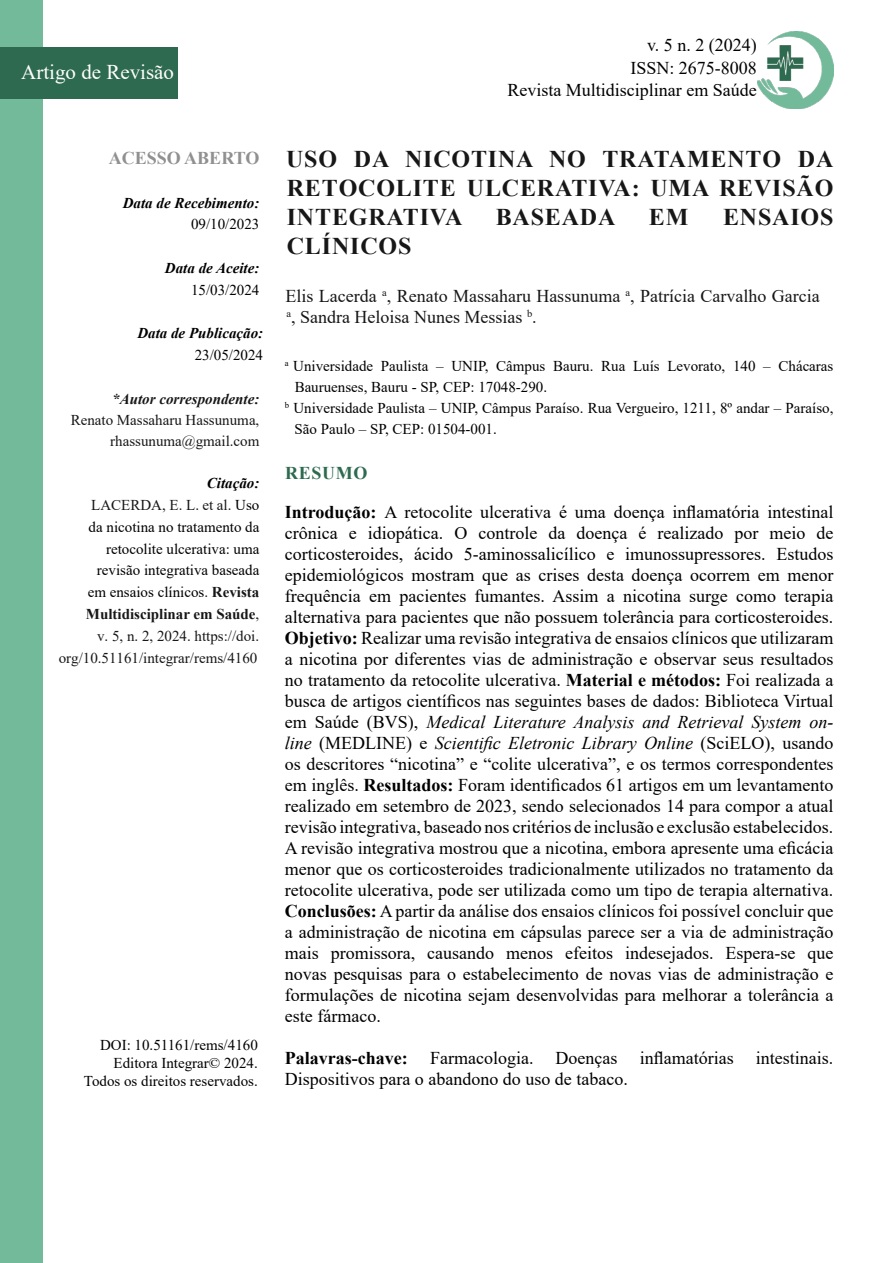
<style>
.page{position:relative;width:893px;height:1263px;background:#fff}
.page>*{position:absolute;margin:0;border:0;box-sizing:border-box;transform-origin:0 0}
.t1{font:700 24px/28.8px "Times New Roman";letter-spacing:.035em;color:#181717;text-align:justify}
.t2{font:21px "Times New Roman";color:#fffefd}
.t3{font:18px/21px "Times New Roman";color:#000}
.t4{font:18px/21px "Times New Roman";color:#181717}
.t5{font:700 18px "Times New Roman";color:#919090}
.t6{font:15px/21.9px "Times New Roman";color:#000;text-align:right}
.t7{font:italic 700 15px "Times New Roman";color:#000}
.t8{font:15px/21px "Times New Roman";color:#181717;text-align:right}
.t9{font:italic 700 15px "Times New Roman";color:#181717}
.s1{font-weight:700;font-style:italic}
.s2{color:#181717}
.s3{font-weight:700;color:#181717}
.s4{font-weight:700;color:#fff}
.s5{font-weight:700}
.s6{font-style:italic}
</style>
<div class="page">
<img style="left:758px;top:32px;width:75px;height:76px">
<div style="left:0;top:0;width:43px;height:1262px;background:#73ba9b"></div>
<div style="left:0;top:47px;width:178px;height:52px;background:#2d6a4f"></div>
<p class="t2" style="left:21px;top:58px;width:154px">Artigo de Revisão</p>
<p class="t5" style="left:109px;top:145px;width:152px">ACESSO ABERTO</p>
<p class="t7" style="left:123px;top:192px;width:138px">Data de Recebimento:</p>
<p class="t6" style="left:191px;top:213px;width:70px">09/10/2023</p>
<p class="t7" style="left:165px;top:257px;width:96px">Data de Aceite:</p>
<p class="t6" style="left:191px;top:278px;width:70px">15/03/2024</p>
<p class="t7" style="left:137px;top:323px;width:127px">Data de Publicação:</p>
<p class="t6" style="left:195px;top:344px;width:70px">23/05/2024</p>
<p class="t9" style="left:112px;top:388px;width:149px">*Autor correspondente:</p>
<p class="t8" style="left:71px;top:408px;width:190px">Renato Massaharu Hassunuma, rhassunuma@gmail.com</p>
<p class="t6" style="left:59px;top:472px;width:202px"><span class="s1">Citação:<br></span><span class="s2">LACERDA, E. L. et al.</span> Uso<br>da nicotina no tratamento da retocolite ulcerativa: uma<br>revisão integrativa baseada<br>em ensaios clínicos<span class="s2">.</span> <span class="s3">Revista<br>Multidisciplinar em Saúde</span><span class="s2">,<br>v. 5, n. 2, 2024. https://doi. org/10.51161/integrar/rems/4160</span></p>
<p class="t6" style="left:84px;top:1036px;width:175px;line-height:18px">DOI: 10.51161/rems/4160<br>Editora Integrar© 2024.<br>Todos os direitos reservados.</p>
<p class="t3" style="left:507px;top:33px;width:251px;line-height:22.5px;text-align:right">v. 5 n. 2 (2024)<br>ISSN: 2675 -8008<br>Revista Multidisciplinar em Saúde</p>
<h1 class="t1" style="left:286px;top:144px;width:549px">USO DA NICOTINA NO TRATAMENTO DA RETOCOLITE ULCERATIVA: UMA REVISÃO INTEGRATIVA</h1>
<h1 class="t1" style="left:496px;top:202px;width:121px">BASEADA</h1>
<h1 class="t1" style="left:649px;top:202px;width:41px">EM</h1>
<h1 class="t1" style="left:723px;top:202px;width:112px">ENSAIOS</h1>
<h1 class="t1" style="left:287px;top:230px;width:126px">CLÍNICOS</h1>
<p class="t4" style="left:286px;top:285px;width:535px">Elis Lacerda <sup>a</sup>, Renato Massaharu Hassunuma <sup>a</sup>, Patrícia Carvalho Garcia <sup>a</sup>, Sandra Heloisa Nunes Messias <sup>b</sup>.</p>
<p class="t6" style="left:285px;top:354px;width:550px"><sup>a</sup> Universidade Paulista – UNIP, Câmpus Bauru. Rua Luís Levorato, 140 – Chácaras</p>
<p class="t6" style="left:295px;top:375px;width:254px">Bauruenses, Bauru - SP, CEP: 17048-290.</p>
<p class="t6" style="left:285px;top:396px;width:550px"><sup>b</sup> Universidade Paulista – UNIP, Câmpus Paraíso. Rua Vergueiro, 1211, 8º andar – Paraíso,</p>
<p class="t6" style="left:295px;top:417px;width:204px">São Paulo – SP, CEP: 01504-001.</p>
<p class="t3" style="left:285px;top:453px;width:550px;line-height:39px"><span class="s4">RESUMO<br></span><span class="s5">Introdução:</span> A retocolite ulcerativa é uma doença inflamatória intestinal</p>
<p class="t3" style="left:285px;top:522px;width:550px;text-align:justify">crônica e idiopática. O controle da doença é realizado por meio de corticosteroides, ácido 5-aminossalicílico e imunossupressores. Estudos epidemiológicos mostram que as crises desta doença ocorrem em menor frequência em pacientes fumantes. Assim a nicotina surge como terapia alternativa para pacientes que não possuem tolerância para corticosteroides.<br><span class="s5">Objetivo:</span> Realizar uma revisão integrativa de ensaios clínicos que utilizaram a nicotina por diferentes vias de administração e observar seus resultados no tratamento da retocolite ulcerativa. <span class="s5">Material e métodos:</span> Foi realizada a busca de artigos científicos nas seguintes bases de dados: Biblioteca Virtual em Saúde (BVS), <span class="s6">Medical Literature Analysis and Retrieval System on&shy;line</span> (MEDLINE) e <span class="s6">Scientific Eletronic Library Online</span> (SciELO), usando os descritores “nicotina” e “colite ulcerativa”, e os termos correspondentes em inglês. <span class="s5">Resultados:</span> Foram identificados 61 artigos em um levantamento realizado em setembro de 2023, sendo selecionados 14 para compor a atual revisão integrativa, baseado nos critérios de inclusão e exclusão estabelecidos.<br>A revisão integrativa mostrou que a nicotina, embora apresente uma eficácia menor que os corticosteroides tradicionalmente utilizados no tratamento da retocolite ulcerativa, pode ser utilizada como um tipo de terapia alternativa.<br><span class="s5">Conclusões:</span> A partir da análise dos ensaios clínicos foi possível concluir que a administração de nicotina em cápsulas parece ser a via de administração mais promissora, causando menos efeitos indesejados. Espera-se que novas pesquisas para o estabelecimento de novas vias de administração e formulações de nicotina sejam desenvolvidas para melhorar a tolerância a este fármaco.</p>
<p class="t3" style="left:285px;top:1047px;width:550px"><span class="s5">Palavras-chave:</span> Farmacologia. Doenças inflamatórias intestinais.<br>Dispositivos para o abandono do uso de tabaco.</p>
</div>
